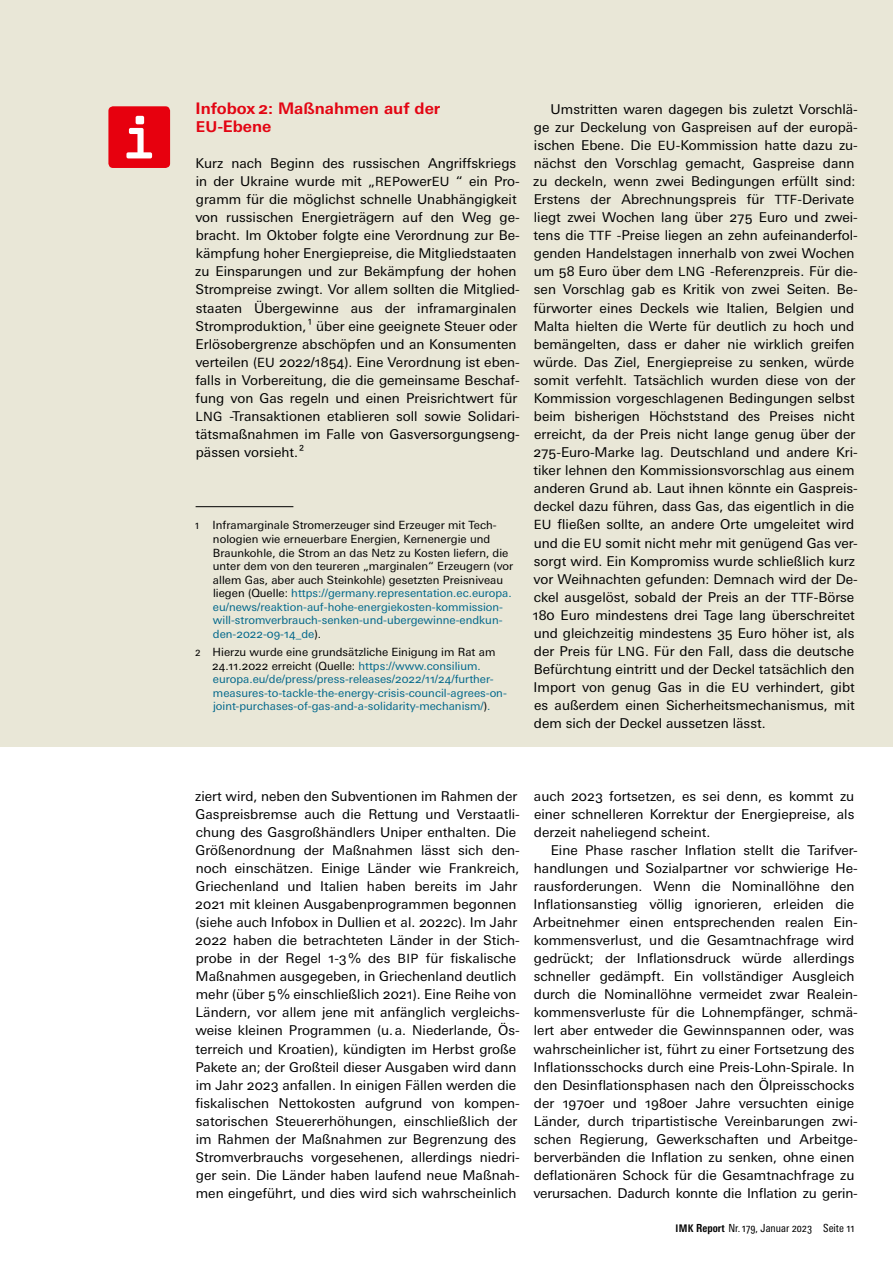
<style>
.page{position:relative;width:893px;height:1263px;background:#fff}
.page>*{position:absolute;margin:0;border:0;box-sizing:border-box;transform-origin:0 0}
.t1{font:700 15.9px/18px "Univers Next Pro";color:#e30513}
.t2{font:13.5px/18px "Univers Next Pro";color:#000}
.t3{font:11.25px/13.5px "Univers Next Pro";color:#000}
.t4{font:11.25px/13.5px "Univers Next Pro";color:#00678b}
.t5{font:condensed 11.1px "Univers Next Pro";color:#000}
.s1{font-size:15px}
.s2{font-size:12.75px}
.s3{color:#00678b}
.s4{color:#000}
.s5{font-weight:700;font-size:10.5px}
.s6{font-weight:700}
</style>
<div class="page">
<div style="left:0;top:0;width:893px;height:746px;background:#e9e7d7"></div>
<hr style="left:196px;top:506px;width:97px;height:1px;background:#000">
<div style="left:108px;top:106px;width:62px;height:62px;background:#e7000e;border-radius:5px"></div>
<svg style="left:126px;top:116px;width:26px;height:42px"></svg>
<p class="t1" style="left:196px;top:99px;width:246px">Infobox 2: Maßnahmen auf der<br><span class="s1">EU</span>-Ebene</p>
<p class="t2" style="left:195px;top:154px;width:326px">Kurz nach Beginn des russischen Angriffskriegs in der Ukraine wurde mit „<span class="s2">REP</span>ower<span class="s2">EU</span> “ ein Pro&shy;gramm für die möglichst schnelle Unabhängigkeit von russischen Energieträgern auf den Weg ge&shy;bracht. Im Oktober folgte eine Verordnung zur Be&shy;kämpfung hoher Energiepreise, die Mitgliedstaaten zu Einsparungen und zur Bekämpfung der hohen Strompreise zwingt. Vor allem sollten die Mitglied&shy;staaten Übergewinne aus der inframarginalen Stromproduktion, 1 über eine geeignete Steuer oder Erlösobergrenze abschöpfen und an Konsumenten verteilen (<span class="s2">EU</span> 2022/1854). Eine Verordnung ist eben&shy;falls in Vorbereitung, die die gemeinsame Beschaf&shy;fung von Gas regeln und einen Preisrichtwert für <span class="s2">LNG</span> -Transaktionen etablieren soll sowie Solidari&shy;tätsmaßnahmen im Falle von Gasversorgungseng&shy;pässen vorsieht. 2</p>
<p class="t3" style="left:213px;top:519px;width:302px;text-indent:-18px">1 Inframarginale Stromerzeuger sind Erzeuger mit Tech&shy;nologien wie erneuerbare Energien, Kernenergie und Braunkohle, die Strom an das Netz zu Kosten liefern, die unter dem von den teureren „marginalen“ Erzeugern (vor allem Gas, aber auch Steinkohle) gesetzten Preisniveau liegen (Quelle: <span class="s3">https://germany.representation.ec.europa. eu/news/reaktion-auf-hohe-energiekosten-kommission&shy;will-stromverbrauch-senken-und-ubergewinne-endkun&shy;den-2022-09-14_de</span>).</p>
<p class="t4" style="left:212px;top:645px;width:296px;text-indent:-17px"><span class="s4">2 Hierzu wurde eine grundsätzliche Einigung im Rat am 24.11.2022 erreicht (Quelle:</span> https://www.consilium. europa.eu/de/press/press-releases/2022/11/24/further&shy;measures-to-tackle-the-energy-crisis-council-agrees-on&shy;joint-purchases-of-gas-and-a-solidarity-mechanism/<span class="s4">)</span>.</p>
<p class="t2" style="left:533px;top:100px;width:327px;text-indent:18px">Umstritten waren dagegen bis zuletzt Vorschlä&shy;ge zur Deckelung von Gaspreisen auf der europä&shy;ischen Ebene. Die <span class="s2">EU</span>-Kommission hatte dazu zu&shy;nächst den Vorschlag gemacht, Gaspreise dann zu deckeln, wenn zwei Bedingungen erfüllt sind:<br>Erstens der Abrechnungspreis für <span class="s2">TTF</span>-Derivate liegt zwei Wochen lang über 275 Euro und zwei&shy;tens die <span class="s2">TTF</span> -Preise liegen an zehn aufeinanderfol&shy;genden Handelstagen innerhalb von zwei Wochen um 58 Euro über dem <span class="s2">LNG</span> -Referenzpreis. Für die&shy;sen Vorschlag gab es Kritik von zwei Seiten. Be&shy;fürworter eines Deckels wie Italien, Belgien und Malta hielten die Werte für deutlich zu hoch und bemängelten, dass er daher nie wirklich greifen würde. Das Ziel, Energiepreise zu senken, würde somit verfehlt. Tatsächlich wurden diese von der Kommission vorgeschlagenen Bedingungen selbst beim bisherigen Höchststand des Preises nicht erreicht, da der Preis nicht lange genug über der 275-Euro-Marke lag. Deutschland und andere Kri&shy;tiker lehnen den Kommissionsvorschlag aus einem anderen Grund ab. Laut ihnen könnte ein Gaspreis&shy;deckel dazu führen, dass Gas, das eigentlich in die <span class="s2">EU</span> fließen sollte, an andere Orte umgeleitet wird und die <span class="s2">EU</span> somit nicht mehr mit genügend Gas ver&shy;sorgt wird. Ein Kompromiss wurde schließlich kurz vor Weihnachten gefunden: Demnach wird der De&shy;ckel ausgelöst, sobald der Preis an der <span class="s2">TTF</span>-Börse 180 Euro mindestens drei Tage lang überschreitet und gleichzeitig mindestens 35 Euro höher ist, als der Preis für <span class="s2">LNG</span>. Für den Fall, dass die deutsche Befürchtung eintritt und der Deckel tatsächlich den Import von genug Gas in die <span class="s2">EU</span> verhindert, gibt es außerdem einen Sicherheitsmechanismus, mit dem sich der Deckel aussetzen lässt.</p>
<p class="t2" style="left:195px;top:787px;width:326px">ziert wird, neben den Subventionen im Rahmen der Gaspreisbremse auch die Rettung und Verstaatli&shy;chung des Gasgroßhändlers Uniper enthalten. Die Größenordnung der Maßnahmen lässt sich den&shy;noch einschätzen. Einige Länder wie Frankreich, Griechenland und Italien haben bereits im Jahr 2021 mit kleinen Ausgabenprogrammen begonnen (siehe auch Infobox in Dullien et al. 2022c). Im Jahr 2022 haben die betrachteten Länder in der Stich&shy;probe in der Regel 1-3% des <span class="s2">BIP</span> für fiskalische Maßnahmen ausgegeben, in Griechenland deutlich mehr (über 5% einschließlich 2021). Eine Reihe von Ländern, vor allem jene mit anfänglich vergleichs&shy;weise kleinen Programmen (u.a. Niederlande, Ös&shy;terreich und Kroatien), kündigten im Herbst große Pakete an; der Großteil dieser Ausgaben wird dann im Jahr 2023 anfallen. In einigen Fällen werden die fiskalischen Nettokosten aufgrund von kompen&shy;satorischen Steuererhöhungen, einschließlich der im Rahmen der Maßnahmen zur Begrenzung des Stromverbrauchs vorgesehenen, allerdings niedri&shy;ger sein. Die Länder haben laufend neue Maßnah&shy;men eingeführt, und dies wird sich wahrscheinlich</p>
<p class="t2" style="left:534px;top:787px;width:322px;text-align:justify">auch 2023 fortsetzen, es sei denn, es kommt zu einer schnelleren Korrektur der Energiepreise, als derzeit naheliegend scheint.</p>
<p class="t2" style="left:533px;top:841px;width:326px;text-indent:17px">Eine Phase rascher Inflation stellt die Tarifver&shy;handlungen und Sozialpartner vor schwierige He&shy;rausforderungen. Wenn die Nominallöhne den Inflationsanstieg völlig ignorieren, erleiden die Arbeitnehmer einen entsprechenden realen Ein&shy;kommensverlust, und die Gesamtnachfrage wird gedrückt; der Inflationsdruck würde allerdings schneller gedämpft. Ein vollständiger Ausgleich durch die Nominallöhne vermeidet zwar Realein&shy;kommensverluste für die Lohnempfänger, schmä&shy;lert aber entweder die Gewinnspannen oder, was wahrscheinlicher ist, führt zu einer Fortsetzung des Inflationsschocks durch eine Preis-Lohn-Spirale. In den Desinflationsphasen nach den Ölpreisschocks der 1970er und 1980er Jahre versuchten einige Länder, durch tripartistische Vereinbarungen zwi&shy;schen Regierung, Gewerkschaften und Arbeitge&shy;berverbänden die Inflation zu senken, ohne einen deflationären Schock für die Gesamtnachfrage zu verursachen. Dadurch konnte die Inflation zu gerin-</p>
<p class="t5" style="left:675px;top:1221px;width:181px"><span class="s5">IMK</span> <span class="s6">Report</span> Nr.179, Januar 2023 Seite 11</p>
</div>
